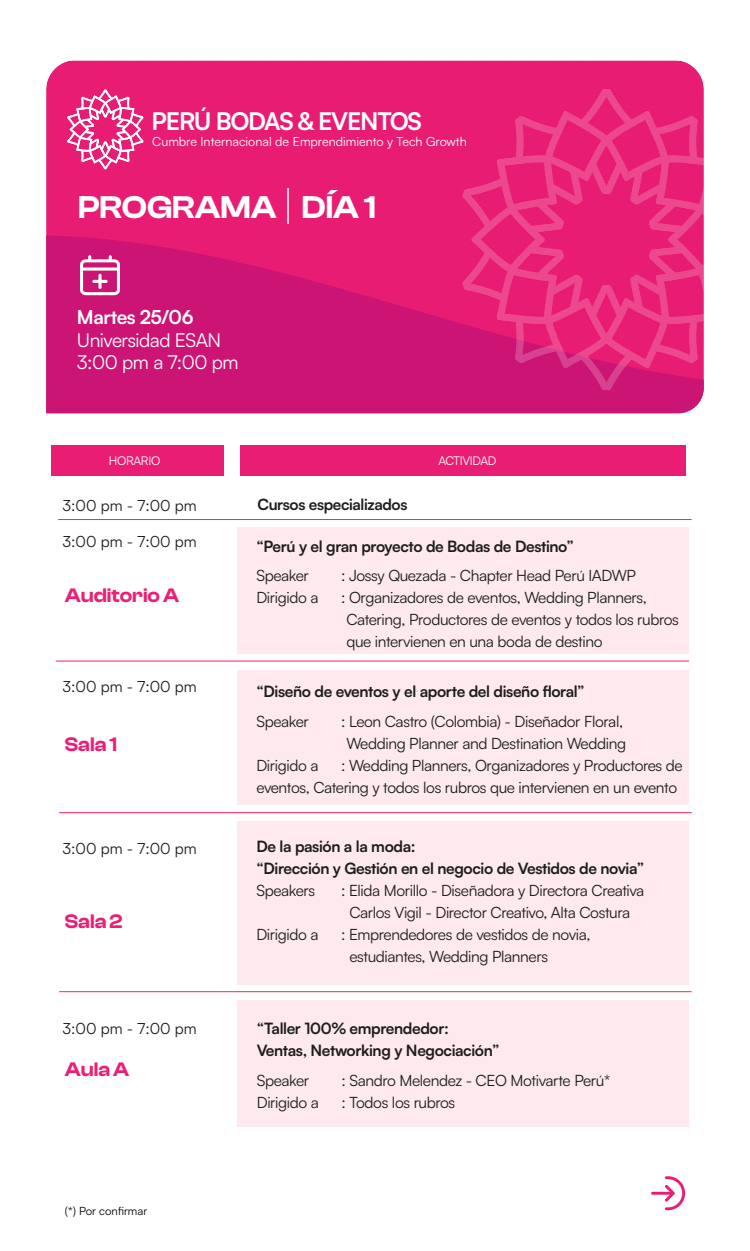
<style>
.page{position:relative;width:750px;height:1251px;background:#fff}
.page>*{position:absolute;margin:0;border:0;box-sizing:border-box;transform-origin:0 0}
.t1{font:700 32.47px "Clash Display Variable";color:#fff}
.t2{font:700 24.22px "Satoshi";letter-spacing:-.05em;color:#fff}
.t3{font:700 20.25px "Clash Display Variable";color:#eb1f76}
.t4{font:19.12px/22.1px "Satoshi";letter-spacing:-.025em;color:#fff}
.t5{font:700 19.12px "Satoshi";letter-spacing:-.025em;color:#fff}
.t6{font:15.52px/22px "Satoshi";letter-spacing:-.025em;color:#1d1d1b}
.t7{font:700 15.52px/22px "Satoshi";letter-spacing:-.025em;color:#1d1d1b}
.t8{font:15.38px "Satoshi";color:#1d1d1b}
.t9{font:700 15.38px "Satoshi";letter-spacing:-.025em;color:#1d1d1b}
.t10{font:12.6px "Satoshi";color:#fff}
.t11{font:12.08px "Satoshi";color:#fff}
.t12{font:11.32px "Satoshi";color:#000}
.s1{font-size:15.38px}
</style>
<div class="page">
<div style="left:238px;top:526px;width:451px;height:127px;background:#fee9ef"></div>
<div style="left:238px;top:999px;width:451px;height:127px;background:#fee9ef"></div>
<div style="left:238px;top:669px;width:451px;height:135px;background:#fee9ef"></div>
<div style="left:238px;top:820px;width:451px;height:163px;background:#fee9ef"></div>
<svg style="left:651px;top:1176px;width:34px;height:33px"></svg>
<div style="left:46px;top:61px;width:658px;height:209px;background:#e81c73"></div>
<svg style="left:46px;top:270px;width:658px;height:143px;background:#ce1575"></svg>
<hr style="left:287px;top:188px;width:2px;height:36px;background:#fff">
<svg style="left:80px;top:255px;width:40px;height:40px"></svg>
<svg style="left:462px;top:89px;width:242px;height:301px;background:#dd1b75"></svg>
<svg style="left:470px;top:324px;width:234px;height:58px;background:#dc2179"></svg>
<svg style="left:470px;top:241px;width:234px;height:83px;background:#e92a7b"></svg>
<svg style="left:470px;top:163px;width:234px;height:78px;background:#e9297b"></svg>
<svg style="left:470px;top:96px;width:234px;height:67px;background:#e82679"></svg>
<svg style="left:67px;top:152px;width:77px;height:17px"></svg>
<svg style="left:67px;top:130px;width:77px;height:22px;fill:#e91d74"></svg>
<svg style="left:67px;top:109px;width:77px;height:21px;fill:#e91d74"></svg>
<svg style="left:67px;top:89px;width:77px;height:20px;background:#ec488e"></svg>
<div style="left:52px;top:444px;width:172px;height:31px;background:#e91d74"></div>
<div style="left:241px;top:444px;width:445px;height:31px;background:#e91d74"></div>
<hr style="left:58px;top:519px;width:634px;height:1px;background:#fb2062">
<hr style="left:56px;top:660px;width:633px;height:1px;background:#fb2062">
<hr style="left:59px;top:812px;width:633px;height:1px;background:#fb2062">
<hr style="left:59px;top:991px;width:633px;height:1px;background:#fb2062">
<h2 class="t2" style="left:152px;top:104px;width:272px">PERÚ BODAS &amp; EVENTOS</h2>
<p class="t10" style="left:152px;top:133px;width:316px">Cumbre Internacional de Emprendimiento y Tech Growth</p>
<h1 class="t1" style="left:78px;top:189px;width:299px">PROGRAMA DÍA 1</h1>
<p class="t5" style="left:77px;top:303px;width:118px">Martes 25/06</p>
<p class="t4" style="left:77px;top:328px;width:163px">Universidad ESAN<br>3:00 pm a 7:00 pm</p>
<p class="t11" style="left:109px;top:452px;width:53px">HORARIO</p>
<p class="t11" style="left:438px;top:452px;width:60px">ACTIVIDAD</p>
<p class="t8" style="left:62px;top:495px;width:136px">3:00 pm - 7:00 pm</p>
<p class="t8" style="left:62px;top:531px;width:136px">3:00 pm - 7:00 pm</p>
<p class="t9" style="left:257px;top:493px;width:152px">Cursos especializados</p>
<p class="t7" style="left:256px;top:534px;width:319px">“Perú y el gran proyecto de Bodas de Destino”</p>
<p class="t6" style="left:256px;top:564px;width:54px">Speaker</p>
<p class="t6" style="left:341px;top:564px;width:296px">: Jossy Quezada <span class="s1">-</span> Chapter Head Perú IADWP</p>
<p class="t6" style="left:256px;top:586px;width:64px">Dirigido a</p>
<p class="t6" style="left:346px;top:586px;width:334px;text-indent:-5px">: Organizadores de eventos, Wedding Planners,<br>Catering, Productores de eventos y todos los rubros que intervienen en una boda de destino</p>
<p class="t7" style="left:256px;top:679px;width:330px">“Diseño de eventos y el aporte del diseño floral”</p>
<p class="t6" style="left:256px;top:709px;width:54px">Speaker</p>
<p class="t6" style="left:341px;top:709px;width:286px;text-align:center">: Leon Castro (Colombia) <span class="s1">-</span> Diseñador Floral,<br>Wedding Planner and Destination Wedding</p>
<p class="t6" style="left:256px;top:753px;width:64px">Dirigido a</p>
<h3 class="t3" style="left:65px;top:584px;width:116px">Auditorio A</h3>
<p class="t8" style="left:62px;top:676px;width:136px">3:00 pm - 7:00 pm</p>
<h3 class="t3" style="left:65px;top:732px;width:54px">Sala 1</h3>
<p class="t6" style="left:256px;top:753px;width:428px;text-indent:85px">: Wedding Planners, Organizadores y Productores de eventos, Catering y todos los rubros que intervienen en un evento</p>
<p class="t8" style="left:62px;top:838px;width:136px">3:00 pm - 7:00 pm</p>
<h3 class="t3" style="left:65px;top:909px;width:59px">Sala 2</h3>
<p class="t8" style="left:62px;top:1018px;width:136px">3:00 pm - 7:00 pm</p>
<h3 class="t3" style="left:65px;top:1057px;width:66px">Aula A</h3>
<p class="t12" style="left:65px;top:1203px;width:84px">(*) Por confirmar</p>
<p class="t7" style="left:256px;top:833px;width:389px">De la pasión a la moda:<br>“Dirección y Gestión en el negocio de Vestidos de novia”</p>
<p class="t6" style="left:256px;top:878px;width:60px">Speakers</p>
<p class="t6" style="left:341px;top:878px;width:305px;text-align:center">: Elida Morillo - Diseñadora y Directora Creativa<br>Carlos Vigil - Director Creativo, Alta Costura</p>
<p class="t6" style="left:256px;top:922px;width:64px">Dirigido a</p>
<p class="t6" style="left:349px;top:922px;width:243px;text-indent:-8px">: Emprendedores de vestidos de novia, estudiantes, Wedding Planners</p>
<p class="t7" style="left:257px;top:1016px;width:244px">“Taller 100% emprendedor:<br>Ventas, Networking y Negociación”</p>
<p class="t6" style="left:257px;top:1068px;width:54px">Speaker</p>
<p class="t6" style="left:342px;top:1068px;width:270px">: Sandro Melendez <span class="s1">-</span> CEO Motivarte Perú*</p>
<p class="t6" style="left:257px;top:1090px;width:64px">Dirigido a</p>
<p class="t6" style="left:342px;top:1090px;width:115px">: Todos los rubros</p>
</div>
